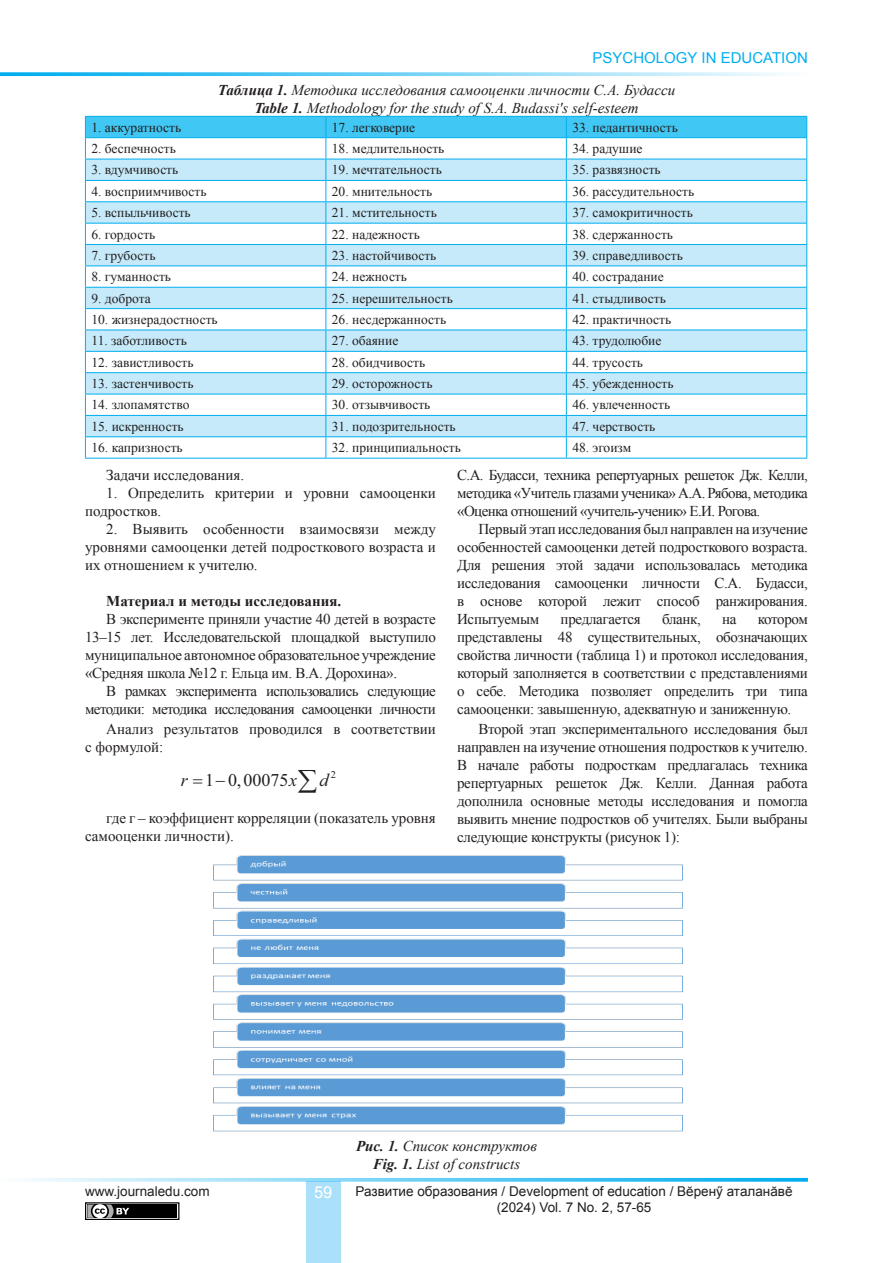
<style>
.page{position:relative;width:893px;height:1263px;background:#fff}
.page>*{position:absolute;margin:0;border:0;box-sizing:border-box;transform-origin:0 0}
.t1{font:18px "Times New Roman";color:#231f20}
.t2{font:italic 18px "Times New Roman";color:#231f20}
.t3{font:16.5px "Arial";color:#fff}
.Разделы{font:15px/18px "Times New Roman";letter-spacing:-.02em;color:#231f20;text-align:justify}
.Разделы-2{font:15px/18px "Times New Roman";color:#231f20}
.Разделы-3{font:italic 15px "Times New Roman";color:#231f20}
.Разделы-4{font:15px/18px "Times New Roman";letter-spacing:-.04em;color:#231f20;text-align:right}
.Разделы-5{font:700 15px "Times New Roman";color:#231f20}
.t4{font:15px "Arial";color:#00aeef}
.Разделы-6{font:13.5px "Times New Roman";color:#231f20}
.t5{font:13.5px/16.2px "Arial";color:#231f20;text-align:center}
.s1{font-weight:700}
.s2{font-style:italic}
</style>
<div class="page">
<div style="left:306px;top:1182px;width:34px;height:81px;background:#aae0f9"></div>
<svg style="left:0;top:72px;width:783px;height:4px;background:#7bd4f6"></svg>
<svg style="left:26px;top:1178px;width:782px;height:4px;background:#7ad4f6"></svg>
<div style="left:85px;top:1202px;width:94px;height:18px;border:1px solid #000"></div>
<div style="left:87px;top:1204px;width:90px;height:14px;background:#000"></div>
<svg style="left:87px;top:1204px;width:42px;height:14px"></svg>
<hr style="left:85px;top:458px;width:241px;height:1px;background:#00aeef">
<hr style="left:326px;top:458px;width:240px;height:1px;background:#00aeef">
<hr style="left:566px;top:458px;width:241px;height:1px;background:#00aeef">
<svg style="left:85px;top:116px;width:722px;height:342px"></svg>
<img style="left:214px;top:855px;width:468px;height:277px">
<p class="t4" style="left:593px;top:48px;width:217px">PSYCHOLOGY IN EDUCATION</p>
<p class="Разделы-3" style="left:218px;top:80px;width:459px"><span class="s1">Таблица 1.</span> Методика исследования самооценки личности С.А. Будасси</p>
<p class="Разделы-3" style="left:254px;top:98px;width:386px"><span class="s1">Table 1.</span> Methodology for the study of S.A. Budassi's self-esteem</p>
<p class="Разделы-6" style="left:91px;top:118px;width:91px">1. аккуратность</p>
<p class="Разделы-6" style="left:332px;top:118px;width:85px">17. легковерие</p>
<p class="Разделы-6" style="left:572px;top:118px;width:107px">33. педантичность</p>
<p class="Разделы-6" style="left:91px;top:139px;width:86px">2. беспечность</p>
<p class="Разделы-6" style="left:332px;top:139px;width:114px">18. медлительность</p>
<p class="Разделы-6" style="left:572px;top:139px;width:72px">34. радушие</p>
<p class="Разделы-6" style="left:91px;top:161px;width:88px">3. вдумчивость</p>
<p class="Разделы-6" style="left:332px;top:161px;width:112px">19. мечтательность</p>
<p class="Разделы-6" style="left:572px;top:161px;width:90px">35. развязность</p>
<p class="Разделы-6" style="left:91px;top:182px;width:117px">4. восприимчивость</p>
<p class="Разделы-6" style="left:332px;top:182px;width:102px">20. мнительность</p>
<p class="Разделы-6" style="left:572px;top:182px;width:123px">36. рассудительность</p>
<p class="Разделы-6" style="left:91px;top:204px;width:101px">5. вспыльчивость</p>
<p class="Разделы-6" style="left:332px;top:204px;width:107px">21. мстительность</p>
<p class="Разделы-6" style="left:572px;top:204px;width:122px">37. самокритичность</p>
<p class="Разделы-6" style="left:91px;top:225px;width:66px">6. гордость</p>
<p class="Разделы-6" style="left:332px;top:225px;width:90px">22. надежность</p>
<p class="Разделы-6" style="left:572px;top:225px;width:102px">38. сдержанность</p>
<p class="Разделы-6" style="left:91px;top:246px;width:66px">7. грубость</p>
<p class="Разделы-6" style="left:332px;top:246px;width:106px">23. настойчивость</p>
<p class="Разделы-6" style="left:572px;top:246px;width:112px">39. справедливость</p>
<p class="Разделы-6" style="left:91px;top:268px;width:81px">8. гуманность</p>
<p class="Разделы-6" style="left:332px;top:268px;width:77px">24. нежность</p>
<p class="Разделы-6" style="left:572px;top:268px;width:93px">40. сострадание</p>
<p class="Разделы-6" style="left:91px;top:289px;width:61px">9. доброта</p>
<p class="Разделы-6" style="left:332px;top:289px;width:122px">25. нерешительность</p>
<p class="Разделы-6" style="left:572px;top:289px;width:95px">41. стыдливость</p>
<p class="Разделы-6" style="left:91px;top:310px;width:128px">10. жизнерадостность</p>
<p class="Разделы-6" style="left:332px;top:310px;width:116px">26. несдержанность</p>
<p class="Разделы-6" style="left:572px;top:310px;width:100px">42. практичность</p>
<p class="Разделы-6" style="left:91px;top:332px;width:97px">11. заботливость</p>
<p class="Разделы-6" style="left:332px;top:332px;width:68px">27. обаяние</p>
<p class="Разделы-6" style="left:572px;top:332px;width:91px">43. трудолюбие</p>
<p class="Разделы-6" style="left:91px;top:353px;width:104px">12. завистливость</p>
<p class="Разделы-6" style="left:332px;top:353px;width:95px">28. обидчивость</p>
<p class="Разделы-6" style="left:572px;top:353px;width:72px">44. трусость</p>
<p class="Разделы-6" style="left:91px;top:374px;width:104px">13. застенчивость</p>
<p class="Разделы-6" style="left:332px;top:374px;width:102px">29. осторожность</p>
<p class="Разделы-6" style="left:572px;top:374px;width:103px">45. убежденность</p>
<p class="Разделы-6" style="left:91px;top:396px;width:100px">14. злопамятство</p>
<p class="Разделы-6" style="left:332px;top:396px;width:100px">30. отзывчивость</p>
<p class="Разделы-6" style="left:572px;top:396px;width:99px">46. увлеченность</p>
<p class="Разделы-6" style="left:91px;top:417px;width:94px">15. искренность</p>
<p class="Разделы-6" style="left:332px;top:417px;width:125px">31. подозрительность</p>
<p class="Разделы-6" style="left:572px;top:417px;width:85px">47. черствость</p>
<p class="Разделы-6" style="left:91px;top:438px;width:93px">16. капризность</p>
<p class="Разделы-6" style="left:332px;top:438px;width:130px">32. принципиальность</p>
<p class="Разделы-6" style="left:572px;top:438px;width:60px">48. эгоизм</p>
<p class="Разделы-2" style="left:106px;top:466px;width:139px">Задачи исследования.</p>
<p class="Разделы-2" style="left:85px;top:484px;width:352px;text-indent:21px">1. Определить критерии и уровни самооценки подростков.</p>
<p class="Разделы" style="left:85px;top:520px;width:352px;text-indent:21px">2. Выявить особенности взаимосвязи между уровнями самооценки детей подросткового возраста и их отношением к учителю.</p>
<p class="Разделы-5" style="left:106px;top:591px;width:236px">Материал и методы исследования.</p>
<p class="Разделы" style="left:85px;top:610px;width:352px;text-indent:21px">В эксперименте приняли участие 40 детей в возрасте 13–15 лет. Исследовательской площадкой выступило муниципальное автономное образовательное учреждение «Средняя школа №12 г. Ельца им. В.А. Дорохина».</p>
<p class="Разделы-4" style="left:85px;top:682px;width:352px">В рамках эксперимента использовались следующие методики: методика исследования самооценки личности</p>
<p class="Разделы-2" style="left:85px;top:719px;width:352px;text-indent:21px">Анализ результатов проводился в соответствии с формулой:</p>
<p class="t1" style="left:205px;top:768px;width:132px">−1 0 00075 ∑<span class="s2">d</span> <sup>2</sup></p>
<p class="t2" style="left:181px;top:767px;width:9px">r</p>
<p class="t2" style="left:289px;top:767px;width:9px">x</p>
<p class="t1" style="left:237px;top:768px;width:6px">,</p>
<p class="Разделы-2" style="left:85px;top:809px;width:352px;text-indent:21px">где г – коэффициент корреляции (показатель уровня самооценки личности).</p>
<p class="Разделы" style="left:457px;top:466px;width:352px">С.А. Будасси, техника репертуарных решеток Дж. Келли, методика «Учитель глазами ученика» А.А. Рябова, методика «Оценка отношений «учитель-ученик» Е.И. Рогова.</p>
<p class="Разделы" style="left:457px;top:520px;width:352px;text-indent:21px">Первый этап исследования был направлен на изучение особенностей самооценки детей подросткового возраста.<br>Для решения этой задачи использовалась методика исследования самооценки личности С.А. Будасси, в основе которой лежит способ ранжирования.<br>Испытуемым</p>
<p class="Разделы" style="left:561px;top:610px;width:82px">предлагается</p>
<p class="Разделы" style="left:662px;top:610px;width:40px">бланк,</p>
<p class="Разделы" style="left:722px;top:610px;width:16px">на</p>
<p class="Разделы" style="left:457px;top:610px;width:352px;text-indent:301px">котором представлены 48 существительных, обозначающих свойства личности (таблица 1) и протокол исследования, который заполняется в соответствии с представлениями о себе. Методика позволяет определить три типа самооценки: завышенную, адекватную и заниженную.</p>
<p class="Разделы" style="left:457px;top:719px;width:352px;text-indent:21px">Второй этап экспериментального исследования был направлен на изучение отношения подростков к учителю.<br>В начале работы подросткам предлагалась техника репертуарных решеток Дж. Келли. Данная работа дополнила основные методы исследования и помогла выявить мнение подростков об учителях. Были выбраны следующие конструкты (рисунок 1):</p>
<p class="Разделы-3" style="left:356px;top:1136px;width:182px"><span class="s1">Рис. 1.</span> Список конструктов</p>
<p class="Разделы-3" style="left:373px;top:1154px;width:149px"><span class="s1">Fig. 1.</span> List of constructs</p>
<p class="t5" style="left:85px;top:1183px;width:126px">www.journaledu.com</p>
<p class="t5" style="left:356px;top:1183px;width:438px">Развитие образования / Development of education / Вĕренӳ аталанăвĕ (2024) Vol. 7 No. 2, 57-65</p>
<p class="t3" style="left:314px;top:1181px;width:20px">59</p>
</div>
